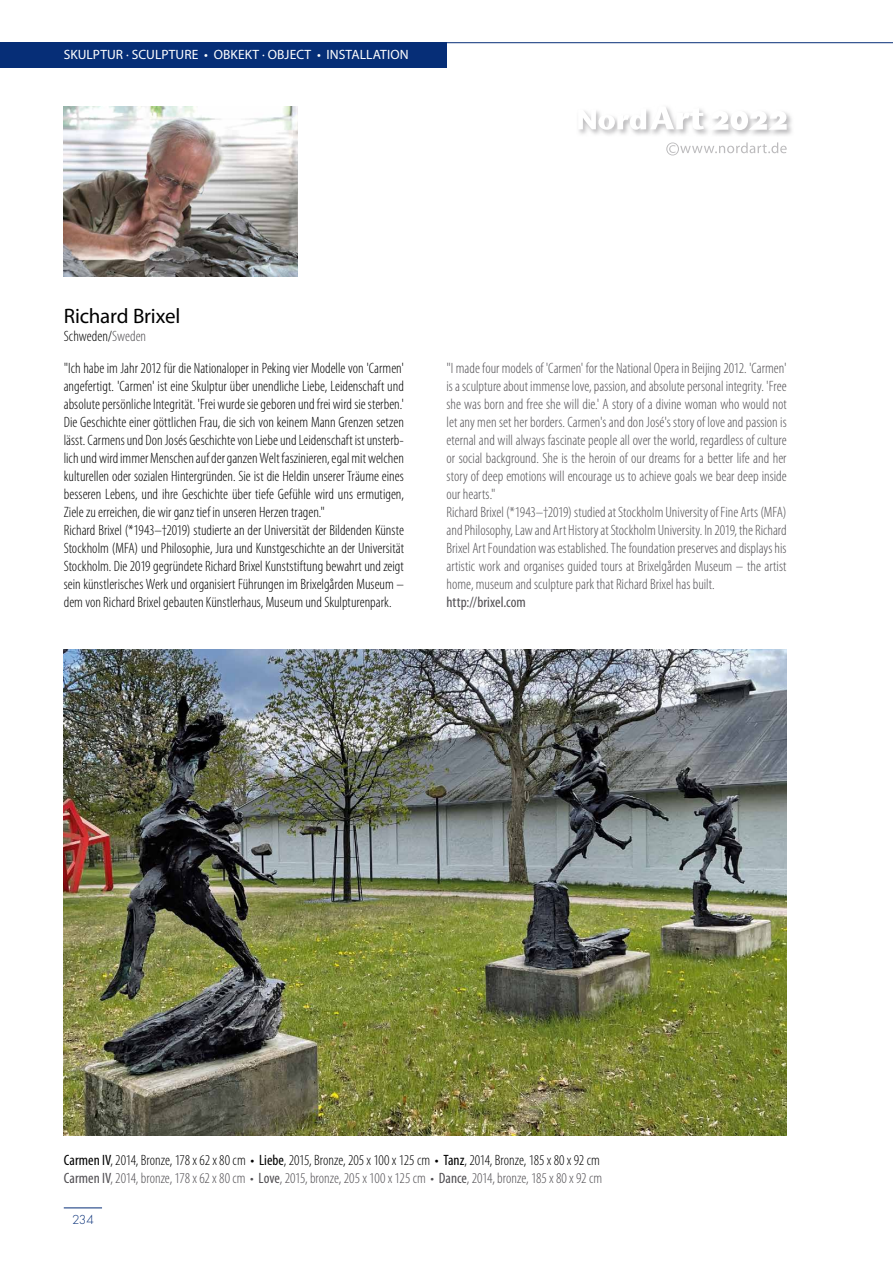
<style>
.page{position:relative;width:893px;height:1263px;background:#fff}
.page>*{position:absolute;margin:0;border:0;box-sizing:border-box;transform-origin:0 0}
.t1{font:21px "Myriad Pro";letter-spacing:-.01em;color:#000}
.t2{font:300 condensed 15px/18px "Myriad Pro";color:#514f53}
.t3{font:300 condensed 15px/18px "Myriad Pro";color:#000}
.t4{font:condensed 15px "Myriad Pro";letter-spacing:.005em;color:#514f53}
.t5{font:13.5px "Myriad Pro";letter-spacing:.005em;color:#fff}
.t6{font:300 12px "Futura Std";color:#062e77}
.s1{color:#514f53}
.s2{font-weight:400;color:#000}
.s3{color:#000}
.s4{font-weight:400}
</style>
<div class="page">
<div style="left:0;top:43px;width:446px;height:25px;background:#062e77"></div>
<hr style="left:446px;top:42px;width:447px;height:1px;background:#062e77">
<hr style="left:64px;top:1207px;width:38px;height:1px;background:#062e77">
<svg style="left:578px;top:130px;width:71px;height:5px"></svg>
<svg style="left:649px;top:112px;width:59px;height:23px"></svg>
<svg style="left:579px;top:107px;width:125px;height:23px"></svg>
<svg style="left:713px;top:113px;width:79px;height:23px"></svg>
<svg style="left:713px;top:111px;width:74px;height:19px"></svg>
<svg style="left:666px;top:142px;width:121px;height:13px"></svg>
<img style="left:64px;top:650px;width:723px;height:486px">
<img style="left:64px;top:106px;width:234px;height:170px">
<p class="t5" style="left:64px;top:46px;width:346px">SKULPTUR · SCULPTURE • OBKEKT · OBJECT • INSTALLATION</p>
<h1 class="t1" style="left:64px;top:303px;width:118px">Richard Brixel</h1>
<p class="t3" style="left:64px;top:327px;width:84px">Schweden/<span class="s1">Sweden</span></p>
<p class="t3" style="left:64px;top:359px;width:342px">"Ich habe im Jahr 2012 für die Nationaloper in Peking vier Modelle von 'Carmen' angefertigt. 'Carmen' ist eine Skulptur über unendliche Liebe, Leidenschaft und absolute persönliche Integrität. 'Frei wurde sie geboren und frei wird sie sterben.' Die Geschichte einer göttlichen Frau, die sich von keinem Mann Grenzen setzen lässt. Carmens und Don Josés Geschichte von Liebe und Leidenschaft ist unsterb&shy;lich und wird immer Menschen auf der ganzen Welt faszinieren, egal mit welchen kulturellen oder sozialen Hintergründen. Sie ist die Heldin unserer Träume eines besseren Lebens, und ihre Geschichte über tiefe Gefühle wird uns ermutigen, Ziele zu erreichen, die wir ganz tief in unseren Herzen tragen."<br>Richard Brixel (*1943–†2019) studierte an der Universität der Bildenden Künste Stockholm (MFA) und Philosophie, Jura und Kunstgeschichte an der Universität Stockholm. Die 2019 gegründete Richard Brixel Kunststiftung bewahrt und zeigt sein künstlerisches Werk und organisiert Führungen im Brixelgården Museum – dem von Richard Brixel gebauten Künstlerhaus, Museum und Skulpturenpark.</p>
<p class="t2" style="left:446px;top:359px;width:342px">"I made four models of 'Carmen' for the National Opera in Beijing 2012. 'Carmen' is a sculpture about immense love, passion, and absolute personal integrity. 'Free she was born and free she will die.' A story of a divine woman who would not let any men set her borders. Carmen's and don José's story of love and passion is eternal and will always fascinate people all over the world, regardless of culture or social background. She is the heroin of our dreams for a better life and her story of deep emotions will encourage us to achieve goals we bear deep inside our hearts."<br>Richard Brixel (*1943–†2019) studied at Stockholm University of Fine Arts (MFA) and Philosophy, Law and Art History at Stockholm University. In 2019, the Richard Brixel Art Foundation was established. The foundation preserves and displays his artistic work and organises guided tours at Brixelgården Museum – the artist home, museum and sculpture park that Richard Brixel has built.</p>
<p class="t4" style="left:446px;top:593px;width:81px">http://brixel.com</p>
<p class="t2" style="left:64px;top:1151px;width:540px"><span class="s2">Carmen IV</span><span class="s3">, 2014, Bronze, 178 x 62 x 80 cm</span> <span class="s2">• Liebe</span><span class="s3">, 2015, Bronze, 205 x 100 x 125 cm</span> <span class="s2">• Tanz</span><span class="s3">, 2014, Bronze, 185 x 80 x 92 cm<br></span><span class="s4">Carmen IV</span>, 2014, bronze, 178 x 62 x 80 cm • <span class="s4">Love</span>, 2015, bronze, 205 x 100 x 125 cm • <span class="s4">Dance</span>, 2014, bronze, 185 x 80 x 92 cm</p>
<p class="t6" style="left:72px;top:1212px;width:23px">234</p>
</div>
